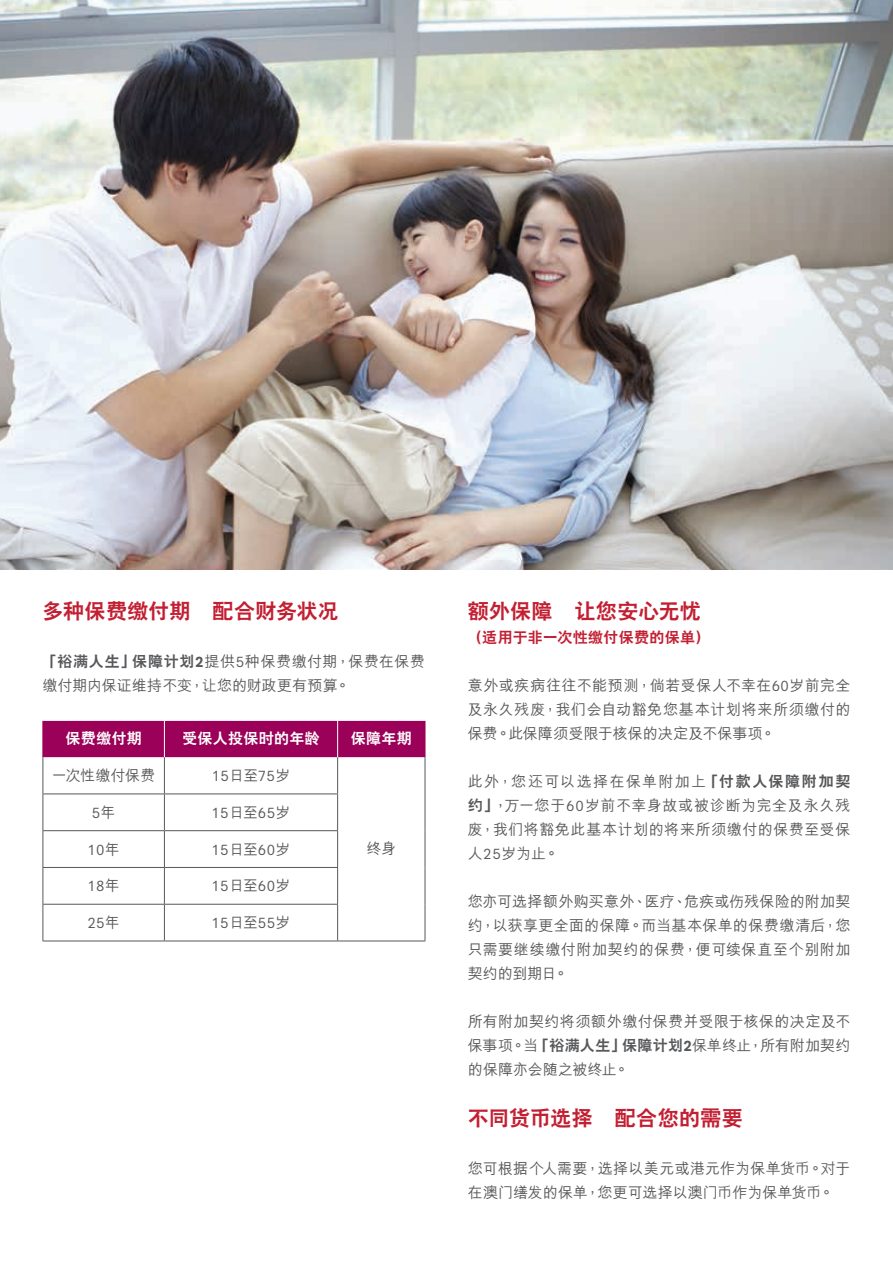
<style>
.page{position:relative;width:893px;height:1263px;background:#fff}
.page>*{position:absolute;margin:0;border:0;box-sizing:border-box;transform-origin:0 0}
.t1{font:800 21px "C Hei 2 HKS";letter-spacing:.01em;color:#c31f32}
.t2{font:500 15px/24px "M Hei HKS";letter-spacing:.02em;color:#57585a;text-align:justify}
.t3{font:500 15px/24px "M Hei HKS";color:#57585a}
.t4{font:15px "AIA Everest";letter-spacing:.025em;color:#57585a}
.t5{font:800 15px "C Hei 2 HKS";letter-spacing:.02em;color:#fff}
.t6{font:800 15px "C Hei 2 HKS";letter-spacing:.02em;color:#c31f32}
.t7{font:500 15px "M Hei HKS";letter-spacing:-.005em;color:#57585a}
.s1{font-family:"C Hei 2 HKS";font-weight:800}
.s2{font-family:"AIA Everest";font-weight:700}
.s3{font-family:"AIA Everest";font-weight:400}
.s4{font-family:"M Hei HKS";font-weight:500}
</style>
<div class="page">
<img style="left:0;top:0;width:893px;height:570px">
<div style="left:44px;top:721px;width:381px;height:36px;background:#9c0159"></div>
<hr style="left:43px;top:757px;width:1px;height:36px;background:#57585a">
<hr style="left:164px;top:757px;width:1px;height:36px;background:#57585a">
<hr style="left:337px;top:757px;width:1px;height:36px;background:#57585a">
<hr style="left:425px;top:757px;width:1px;height:37px;background:#57585a">
<hr style="left:43px;top:793px;width:121px;height:1px;background:#57585a">
<hr style="left:43px;top:794px;width:1px;height:36px;background:#57585a">
<hr style="left:164px;top:793px;width:174px;height:1px;background:#57585a">
<hr style="left:164px;top:794px;width:1px;height:36px;background:#57585a">
<hr style="left:337px;top:794px;width:1px;height:36px;background:#57585a">
<hr style="left:425px;top:794px;width:1px;height:37px;background:#57585a">
<hr style="left:43px;top:830px;width:121px;height:1px;background:#57585a">
<hr style="left:43px;top:831px;width:1px;height:36px;background:#57585a">
<hr style="left:164px;top:830px;width:174px;height:1px;background:#57585a">
<hr style="left:164px;top:831px;width:1px;height:36px;background:#57585a">
<hr style="left:337px;top:831px;width:1px;height:36px;background:#57585a">
<hr style="left:425px;top:831px;width:1px;height:36px;background:#57585a">
<hr style="left:43px;top:867px;width:121px;height:1px;background:#57585a">
<hr style="left:43px;top:868px;width:1px;height:36px;background:#57585a">
<hr style="left:164px;top:867px;width:174px;height:1px;background:#57585a">
<hr style="left:164px;top:868px;width:1px;height:36px;background:#57585a">
<hr style="left:337px;top:868px;width:1px;height:36px;background:#57585a">
<hr style="left:425px;top:867px;width:1px;height:37px;background:#57585a">
<hr style="left:43px;top:904px;width:121px;height:1px;background:#57585a">
<hr style="left:43px;top:904px;width:1px;height:37px;background:#57585a">
<hr style="left:164px;top:904px;width:174px;height:1px;background:#57585a">
<hr style="left:164px;top:904px;width:1px;height:37px;background:#57585a">
<hr style="left:337px;top:904px;width:1px;height:37px;background:#57585a">
<hr style="left:425px;top:904px;width:1px;height:37px;background:#57585a">
<hr style="left:164px;top:721px;width:1px;height:36px;background:#fff">
<hr style="left:43px;top:721px;width:1px;height:36px;background:#9c0159">
<hr style="left:425px;top:721px;width:1px;height:36px;background:#9c0159">
<hr style="left:337px;top:721px;width:1px;height:36px;background:#fff">
<hr style="left:338px;top:941px;width:87px;height:1px;background:#57585a">
<hr style="left:43px;top:941px;width:121px;height:1px;background:#57585a">
<hr style="left:164px;top:941px;width:174px;height:1px;background:#57585a">
<h1 class="t1" style="left:43px;top:597px;width:298px">多種保費繳付期　配合財務狀況</h1>
<p class="t2" style="left:43px;top:648px;width:384px"><span class="s1">「裕滿人生」保障計劃</span><span class="s2">2</span>提供<span class="s3">5</span>種保費繳付期，保費在保費繳付期內保證維持不變，讓您的財政更有預算。</p>
<p class="t5" style="left:66px;top:729px;width:78px">保費繳付期</p>
<p class="t5" style="left:182px;top:729px;width:139px">受保人投保時的年齡</p>
<p class="t5" style="left:351px;top:729px;width:63px">保障年期</p>
<p class="t7" style="left:52px;top:764px;width:105px">一次性繳付保費</p>
<p class="t4" style="left:212px;top:767px;width:80px">15<span class="s4">日至</span>75<span class="s4">歲</span></p>
<p class="t4" style="left:92px;top:804px;width:25px">5<span class="s4">年</span></p>
<p class="t4" style="left:211px;top:804px;width:81px">15<span class="s4">日至</span>65<span class="s4">歲</span></p>
<p class="t4" style="left:87px;top:841px;width:34px">10<span class="s4">年</span></p>
<p class="t4" style="left:211px;top:841px;width:81px">15<span class="s4">日至</span>60<span class="s4">歲</span></p>
<p class="t4" style="left:87px;top:878px;width:34px">18<span class="s4">年</span></p>
<p class="t4" style="left:211px;top:878px;width:81px">15<span class="s4">日至</span>60<span class="s4">歲</span></p>
<p class="t4" style="left:87px;top:915px;width:34px">25<span class="s4">年</span></p>
<p class="t4" style="left:211px;top:915px;width:80px">15<span class="s4">日至</span>55<span class="s4">歲</span></p>
<p class="t2" style="left:366px;top:836px;width:31px">終身</p>
<h1 class="t1" style="left:468px;top:597px;width:235px">額外保障　讓您安心無憂</h1>
<p class="t6" style="left:468px;top:627px;width:243px">（適用於非一次性繳付保費的保單）</p>
<p class="t2" style="left:468px;top:672px;width:384px">意外或疾病往往不能預測，倘若受保人不幸在<span class="s3">60</span>歲前完全及永久殘廢，我們會自動豁免您基本計劃將來所須繳付的保費。此保障須受限於核保的決定及不保事項。</p>
<p class="t2" style="left:468px;top:768px;width:384px">此外，您還可以選擇在保單附加上<span class="s1">「付款人保障附加契約」</span>，萬一您於<span class="s3">60</span>歲前不幸身故或被診斷為完全及永久殘廢，我們將豁免此基本計劃的將來所須繳付的保費至受保人<span class="s3">25</span>歲為止。</p>
<p class="t2" style="left:468px;top:888px;width:384px">您亦可選擇額外購買意外、醫療、危疾或傷殘保險的附加契約，以獲享更全面的保障。而當基本保單的保費繳清後，您只需要繼續繳付附加契約的保費，便可續保直至個別附加契約的到期日。</p>
<p class="t2" style="left:468px;top:1008px;width:384px">所有附加契約將須額外繳付保費並受限於核保的決定及不保事項。當<span class="s1">「裕滿人生」保障計劃</span><span class="s2">2</span>保單終止，所有附加契約的保障亦會隨之被終止。</p>
<h1 class="t1" style="left:468px;top:1104px;width:277px">不同貨幣選擇　配合您的需要</h1>
<p class="t3" style="left:468px;top:1155px;width:384px">您可根據個人需要，選擇以美元或港元作為保單貨幣。對於在澳門繕發的保單，您更可選擇以澳門幣作為保單貨幣。</p>
</div>
